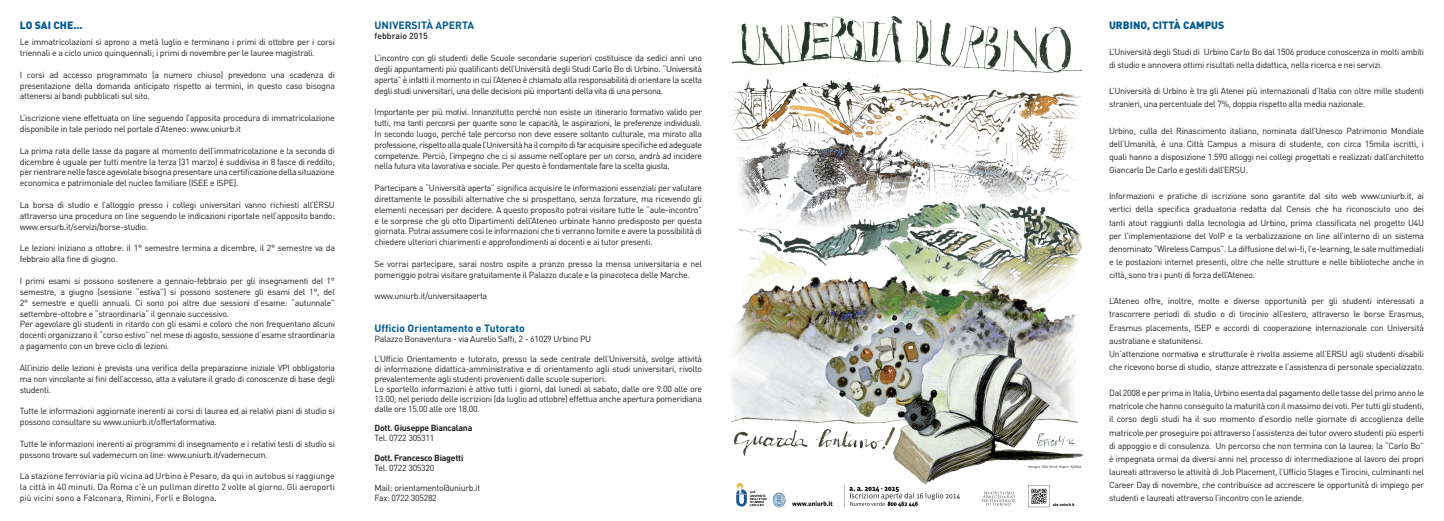
<style>
.page{position:relative;width:1444px;height:521px;background:#fff}
.page>*{position:absolute;margin:0;border:0;box-sizing:border-box;transform-origin:0 0}
.t1{font:700 10.5px "DIN";color:#015a92}
.t2{font:900 10.5px "DIN";color:#015a92}
.t3{font:8.75px/10.8px "DIN";letter-spacing:-.03em;color:#231f20}
.t4{font:700 8.75px "DIN";letter-spacing:-.03em;color:#231f20}
.t5{font:500 8.75px "DIN";color:#231f20}
</style>
<div class="page">
<img style="left:728px;top:16px;width:356px;height:492px">
<p class="t2" style="left:20px;top:18px;width:64px">LO SAI CHE...</p>
<p class="t3" style="left:20px;top:36px;width:317px">Le immatricolazioni si aprono a metà luglio e terminano i primi di ottobre per i corsi triennali e a ciclo unico quinquennali; i primi di novembre per le lauree magistrali.</p>
<p class="t3" style="left:20px;top:69px;width:317px;text-align:justify">I corsi ad accesso programmato (a numero chiuso) prevedono una scadenza di presentazione della domanda anticipato rispetto ai termini, in questo caso bisogna attenersi ai bandi pubblicati sul sito.</p>
<p class="t3" style="left:20px;top:112px;width:317px">L’iscrizione viene effettuata on line seguendo l’apposita procedura di immatricolazione disponibile in tale periodo nel portale d’Ateneo: www.uniurb.it</p>
<p class="t3" style="left:20px;top:145px;width:317px;text-align:justify">La prima rata delle tasse da pagare al momento dell’immatricolazione e la seconda di dicembre è uguale per tutti mentre la terza (31 marzo) è suddivisa in 8 fasce di reddito; per rientrare nelle fasce agevolate bisogna presentare una certificazione della situazione economica e patrimoniale del nucleo familiare (ISEE e ISPE).</p>
<p class="t3" style="left:20px;top:199px;width:317px;text-align:justify">La borsa di studio e l’alloggio presso i collegi universitari vanno richiesti all’ERSU attraverso una procedura on line seguendo le indicazioni riportate nell’apposito bando: www.ersurb.it/servizi/borse-studio.</p>
<p class="t3" style="left:20px;top:243px;width:317px">Le lezioni iniziano a ottobre: il 1° semestre termina a dicembre, il 2° semestre va da febbraio alla fine di giugno.</p>
<p class="t3" style="left:20px;top:275px;width:317px">I primi esami si possono sostenere a gennaio-febbraio per gli insegnamenti del 1° semestre, a giugno (sessione “estiva”) si possono sostenere gli esami del 1°, del 2° semestre e quelli annuali. Ci sono poi altre due sessioni d’esame: “autunnale” settembre-ottobre e “straordinaria“ il gennaio successivo.<br>Per agevolare gli studenti in ritardo con gli esami e coloro che non frequentano alcuni docenti organizzano il “corso estivo” nel mese di agosto, sessione d’esame straordinaria a pagamento con un breve ciclo di lezioni.</p>
<p class="t3" style="left:20px;top:362px;width:317px;text-align:justify">All’inizio delle lezioni è prevista una verifica della preparazione iniziale VPI obbligatoria ma non vincolante ai fini dell’accesso, atta a valutare il grado di conoscenze di base degli studenti.</p>
<p class="t3" style="left:20px;top:405px;width:317px">Tutte le informazioni aggiornate inerenti ai corsi di laurea ed ai relativi piani di studio si possono consultare su www.uniurb.it/offertaformativa.</p>
<p class="t3" style="left:20px;top:438px;width:316px">Tutte le informazioni inerenti ai programmi di insegnamento e i relativi testi di studio si possono trovare sul vademecum on line: www.uniurb.it/vademecum.</p>
<p class="t3" style="left:20px;top:471px;width:317px;text-align:justify">La stazione ferroviaria più vicina ad Urbino è Pesaro, da qui in autobus si raggiunge la città in 40 minuti. Da Roma c’è un pullman diretto 2 volte al giorno. Gli aeroporti più vicini sono a Falconara, Rimini, Forlì e Bologna.</p>
<p class="t1" style="left:375px;top:18px;width:100px">università aperta</p>
<p class="t5" style="left:375px;top:31px;width:55px">febbraio 2015</p>
<p class="t3" style="left:375px;top:52px;width:329px;text-align:justify">L’incontro con gli studenti delle Scuole secondarie superiori costituisce da sedici anni uno degli appuntamenti più qualificanti dell’Università degli Studi Carlo Bo di Urbino. “Università aperta” è infatti il momento in cui l’Ateneo è chiamato alla responsabilità di orientare la scelta degli studi universitari, una delle decisioni più importanti della vita di una persona.</p>
<p class="t3" style="left:375px;top:106px;width:329px;text-align:justify">Importante per più motivi. Innanzitutto perché non esiste un itinerario formativo valido per tutti, ma tanti percorsi per quante sono le capacità, le aspirazioni, le preferenze individuali.<br>In secondo luogo, perché tale percorso non deve essere soltanto culturale, ma mirato alla professione, rispetto alla quale l’Università ha il compito di far acquisire specifiche ed adeguate competenze. Perciò, l’impegno che ci si assume nell’optare per un corso, andrà ad incidere nella futura vita lavorativa e sociale. Per questo è fondamentale fare la scelta giusta.</p>
<p class="t3" style="left:375px;top:182px;width:329px;text-align:justify">Partecipare a “Università aperta” significa acquisire le informazioni essenziali per valutare direttamente le possibili alternative che si prospettano, senza forzature, ma ricevendo gli elementi necessari per decidere. A questo proposito potrai visitare tutte le “aule-incontro” e le sorprese che gli otto Dipartimenti dell’Ateneo urbinate hanno predisposto per questa giornata. Potrai assumere così le informazioni che ti verranno fornite e avere la possibilità di chiedere ulteriori chiarimenti e approfondimenti ai docenti e ai tutor presenti.</p>
<p class="t3" style="left:375px;top:258px;width:329px">Se vorrai partecipare, sarai nostro ospite a pranzo presso la mensa universitaria e nel pomeriggio potrai visitare gratuitamente il Palazzo ducale e la pinacoteca delle Marche.</p>
<p class="t3" style="left:375px;top:291px;width:114px">www.uniurb.it/universitaaperta</p>
<p class="t1" style="left:375px;top:321px;width:152px">Ufficio Orientamento e Tutorato</p>
<p class="t3" style="left:375px;top:333px;width:218px">Palazzo Bonaventura - via Aurelio Saffi, 2 - 61029 Urbino PU</p>
<p class="t3" style="left:375px;top:353px;width:329px;line-height:10px">L’Ufficio Orientamento e tutorato, presso la sede centrale dell’Università, svolge attività di informazione didattica-amministrativa e di orientamento agli studi universitari, rivolto prevalentemente agli studenti provenienti dalle scuole superiori.<br>Lo sportello informazioni è attivo tutti i giorni, dal lunedì al sabato, dalle ore 9.00 alle ore 13.00; nel periodo delle iscrizioni (da luglio ad ottobre) effettua anche apertura pomeridiana dalle ore 15.00 alle ore 18.00.</p>
<p class="t4" style="left:375px;top:422px;width:99px">Dott. Giuseppe Biancalana</p>
<p class="t3" style="left:375px;top:433px;width:61px">Tel. 0722 305311</p>
<p class="t4" style="left:375px;top:452px;width:90px">Dott. Francesco Biagetti</p>
<p class="t3" style="left:375px;top:462px;width:61px">Tel. 0722 305320</p>
<p class="t3" style="left:375px;top:483px;width:107px;line-height:10px">Mail: orientamento@uniurb.it<br>Fax: 0722 305282</p>
<p class="t2" style="left:1109px;top:18px;width:117px">URBINO, CITTÀ CAMPUS</p>
<p class="t3" style="left:1109px;top:45px;width:317px;line-height:13.1px">L’Università degli Studi di Urbino Carlo Bo dal 1506 produce conoscenza in molti ambiti di studio e annovera ottimi risultati nella didattica, nella ricerca e nei servizi.</p>
<p class="t3" style="left:1109px;top:84px;width:317px;line-height:13.1px">L’Università di Urbino è tra gli Atenei più internazionali d’Italia con oltre mille studenti stranieri, una percentuale del 7%, doppia rispetto alla media nazionale.</p>
<p class="t3" style="left:1109px;top:124px;width:317px;line-height:13.1px;text-align:justify">Urbino, culla del Rinascimento italiano, nominata dall’Unesco Patrimonio Mondiale dell’Umanità, è una Città Campus a misura di studente, con circa 15mila iscritti, i quali hanno a disposizione 1.590 alloggi nei collegi progettati e realizzati dall’architetto Giancarlo De Carlo e gestiti dall’ERSU.</p>
<p class="t3" style="left:1109px;top:189px;width:317px;line-height:13.1px;text-align:justify">Informazioni e pratiche di iscrizione sono garantite dal sito web www.uniurb.it, ai vertici della specifica graduatoria redatta dal Censis che ha riconosciuto uno dei tanti atout raggiunti dalla tecnologia ad Urbino, prima classificata nel progetto U4U per l’implementazione del VoIP e la verbalizzazione on line all’interno di un sistema denominato “Wireless Campus”. La diffusione del wi-fi, l’e-learning, le sale multimediali e le postazioni internet presenti, oltre che nelle strutture e nelle biblioteche anche in città, sono tra i punti di forza dell’Ateneo.</p>
<p class="t3" style="left:1109px;top:294px;width:317px;line-height:13.1px">L’Ateneo offre, inoltre, molte e diverse opportunità per gli studenti interessati a trascorrere periodi di studio o di tirocinio all’estero, attraverso le borse Erasmus, Erasmus placements, ISEP e accordi di cooperazione internazionale con Università australiane e statunitensi.<br>Un’attenzione normativa e strutturale è rivolta assieme all’ERSU agli studenti disabili che ricevono borse di studio, stanze attrezzate e l’assistenza di personale specializzato.</p>
<p class="t3" style="left:1109px;top:386px;width:317px;line-height:13.1px;text-align:justify">Dal 2008 e per prima in Italia, Urbino esenta dal pagamento delle tasse del primo anno le matricole che hanno conseguito la maturità con il massimo dei voti. Per tutti gli studenti, il corso degli studi ha il suo momento d’esordio nelle giornate di accoglienza delle matricole per proseguire poi attraverso l’assistenza dei tutor ovvero studenti più esperti di appoggio e di consulenza. Un percorso che non termina con la laurea: la “Carlo Bo” è impegnata ormai da diversi anni nel processo di intermediazione al lavoro dei propri laureati attraverso le attività di Job Placement, l’Ufficio Stages e Tirocini, culminanti nel Career Day di novembre, che contribuisce ad accrescere le opportunità di impiego per studenti e laureati attraverso l’incontro con le aziende.</p>
</div>
